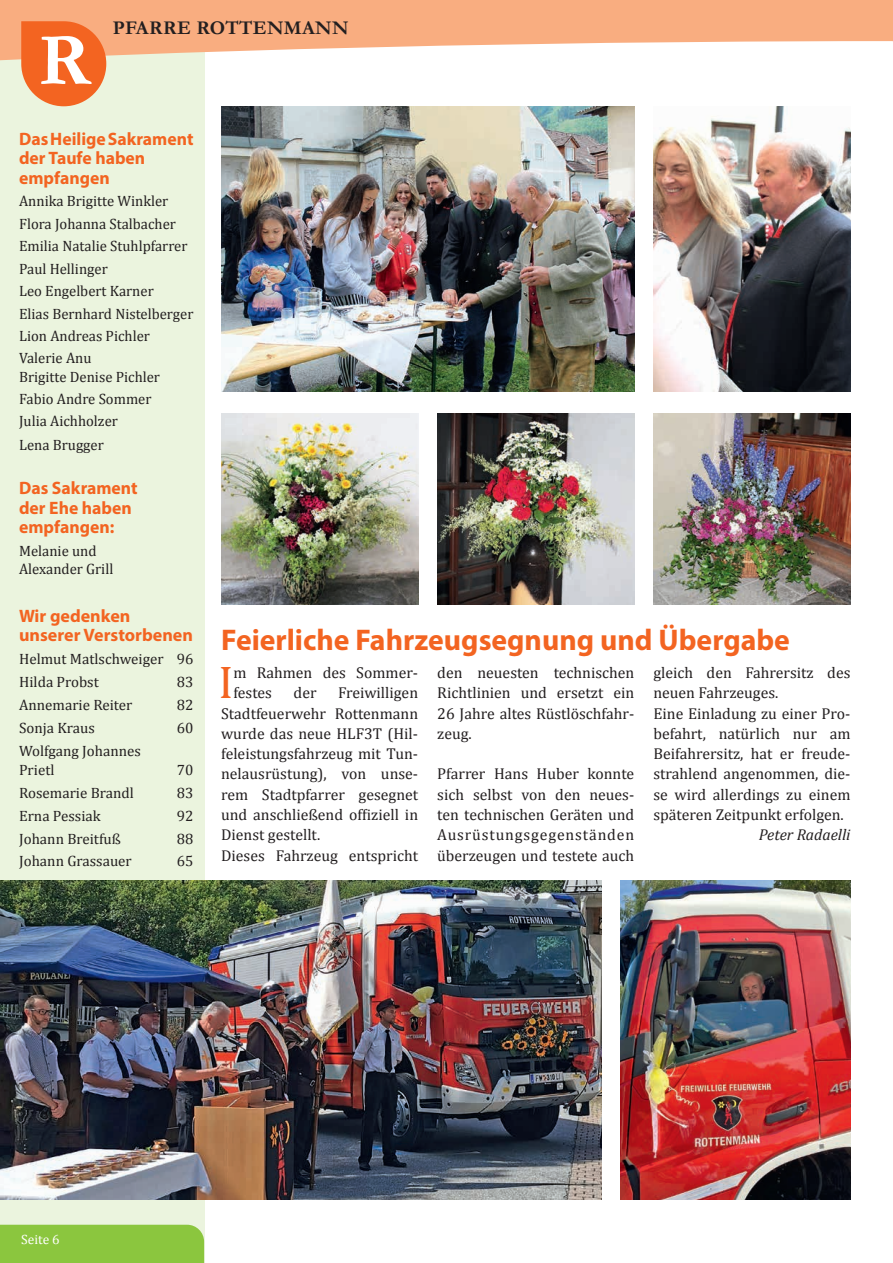
<style>
.page{position:relative;width:893px;height:1263px;background:#fff}
.page>*{position:absolute;margin:0;border:0;box-sizing:border-box;transform-origin:0 0}
.t1{font:700 75px "Garamond";color:#fff}
.Texte{font:46.2px "Cambria";color:#f36421}
.Überschriften{font:700 30px "Myriad Pro";color:#f36421}
.t2{font:700 19.5px "Garamond";letter-spacing:.02em;color:#231f20}
.Texte-2{font:700 18px/19.6px "Myriad Pro";color:#f36421}
.Texte-3{font:15.75px/20.2px "Cambria";color:#231f20;text-align:justify}
.Texte-4{font:italic 15.75px "Cambria";color:#231f20}
.Texte-5{font:15px/18.1px "Cambria";color:#231f20}
.t3{font:13.5px "Cambria";color:#fff}
</style>
<div class="page">
<div style="left:0;top:0;width:204px;height:1263px;background:#ebf4de"></div>
<svg style="left:0;top:0;width:892px;height:65px;fill:#f9ad80"></svg>
<svg style="left:21px;top:21px;width:85px;height:85px;background:#f2773a"></svg>
<svg style="left:892px;top:0;width:1px;height:42px"></svg>
<div style="left:0;top:1225px;width:204px;height:38px;background:#8bc63e"></div>
<img style="left:0;top:880px;width:602px;height:319px">
<img style="left:621px;top:880px;width:229px;height:319px">
<img style="left:653px;top:414px;width:197px;height:191px">
<img style="left:437px;top:414px;width:197px;height:191px">
<img style="left:221px;top:414px;width:197px;height:191px">
<img style="left:221px;top:106px;width:413px;height:285px">
<img style="left:653px;top:106px;width:197px;height:285px">
<p class="t1" style="left:38px;top:16px;width:54px">R</p>
<p class="t2" style="left:113px;top:16px;width:237px">PFARRE ROTTENMANN</p>
<p class="Texte-2" style="left:19px;top:128px;width:176px">Das Heilige Sakrament</p>
<p class="Texte-2" style="left:19px;top:148px;width:128px">der Taufe haben</p>
<p class="Texte-2" style="left:19px;top:167px;width:92px">empfangen</p>
<p class="Texte-5" style="left:19px;top:192px;width:151px">Annika Brigitte Winkler</p>
<p class="Texte-5" style="left:19px;top:215px;width:158px">Flora Johanna Stalbacher</p>
<p class="Texte-5" style="left:19px;top:237px;width:170px">Emilia Natalie Stuhlpfarrer</p>
<p class="Texte-5" style="left:19px;top:259px;width:90px">Paul Hellinger</p>
<p class="Texte-5" style="left:19px;top:282px;width:136px">Leo Engelbert Karner</p>
<p class="Texte-5" style="left:19px;top:304px;width:176px">Elias Bernhard Nistelberger</p>
<p class="Texte-5" style="left:19px;top:327px;width:132px">Lion Andreas Pichler</p>
<p class="Texte-5" style="left:19px;top:349px;width:142px">Valerie Anu<br>Brigitte Denise Pichler</p>
<p class="Texte-5" style="left:19px;top:390px;width:134px">Fabio Andre Sommer</p>
<p class="Texte-5" style="left:19px;top:412px;width:100px">Julia Aichholzer</p>
<p class="Texte-5" style="left:19px;top:436px;width:86px">Lena Brugger</p>
<p class="Texte-2" style="left:19px;top:477px;width:120px">Das Sakrament der Ehe haben empfangen:</p>
<p class="Texte-5" style="left:19px;top:541px;width:96px">Melanie und<br>Alexander Grill</p>
<p class="Texte-2" style="left:19px;top:605px;width:175px">Wir gedenken unserer Verstorbenen</p>
<p class="Texte-5" style="left:19px;top:650px;width:176px">Helmut Matlschweiger 96</p>
<p class="Texte-5" style="left:19px;top:673px;width:81px">Hilda Probst</p>
<p class="Texte-5" style="left:177px;top:673px;width:18px">83</p>
<p class="Texte-5" style="left:19px;top:696px;width:115px">Annemarie Reiter</p>
<p class="Texte-5" style="left:177px;top:696px;width:18px">82</p>
<p class="Texte-5" style="left:19px;top:719px;width:77px">Sonja Kraus</p>
<p class="Texte-5" style="left:177px;top:719px;width:18px">60</p>
<p class="Texte-5" style="left:19px;top:741px;width:123px;line-height:19.6px">Wolfgang Johannes<br>Prietl</p>
<p class="Texte-5" style="left:177px;top:761px;width:18px">70</p>
<p class="Texte-5" style="left:19px;top:784px;width:116px">Rosemarie Brandl</p>
<p class="Texte-5" style="left:177px;top:784px;width:18px">83</p>
<p class="Texte-5" style="left:19px;top:807px;width:83px">Erna Pessiak</p>
<p class="Texte-5" style="left:177px;top:807px;width:18px">92</p>
<p class="Texte-5" style="left:19px;top:830px;width:103px">Johann Breitfuß</p>
<p class="Texte-5" style="left:177px;top:830px;width:18px">88</p>
<p class="Texte-5" style="left:19px;top:851px;width:114px">Johann Grassauer</p>
<p class="Texte-5" style="left:177px;top:851px;width:18px">65</p>
<p class="Überschriften" style="left:221px;top:620px;width:570px">Feierliche Fahrzeugsegnung und Übergabe</p>
<p class="Texte" style="left:218px;top:655px;width:16px">I</p>
<p class="Texte-3" style="left:233px;top:663px;width:186px">m Rahmen des Sommer&shy;festes</p>
<p class="Texte-3" style="left:437px;top:663px;width:199px">den neuesten technischen Richtlinien und ersetzt ein 26 Jahre altes Rüstlöschfahr&shy;zeug.</p>
<p class="Texte-3" style="left:437px;top:764px;width:199px">Pfarrer Hans Huber konnte sich selbst von den neues&shy;ten technischen Geräten und Ausrüstungsgegenständen überzeugen und testete auch</p>
<p class="Texte-3" style="left:653px;top:663px;width:199px">gleich den Fahrersitz des neuen Fahrzeuges.</p>
<p class="Texte-3" style="left:653px;top:703px;width:199px">Eine Einladung zu einer Pro&shy;befahrt, natürlich nur am Beifahrersitz, hat er freude&shy;strahlend angenommen, die&shy;se wird allerdings zu einem späteren Zeitpunkt erfolgen.</p>
<p class="Texte-4" style="left:759px;top:824px;width:93px">Peter Radaelli</p>
<p class="Texte-3" style="left:221px;top:683px;width:199px;text-indent:117px">Freiwilligen Stadtfeuerwehr Rottenmann wurde das neue HLF3T (Hil&shy;feleistungsfahrzeug mit Tun&shy;nelausrüstung), von unse&shy;rem Stadtpfarrer gesegnet und anschließend offiziell in Dienst gestellt.</p>
<p class="Texte-3" style="left:221px;top:845px;width:199px">Dieses Fahrzeug entspricht</p>
<p class="Texte-3" style="left:294px;top:683px;width:24px">der</p>
<p class="t3" style="left:21px;top:1231px;width:40px">Seite 6</p>
</div>
